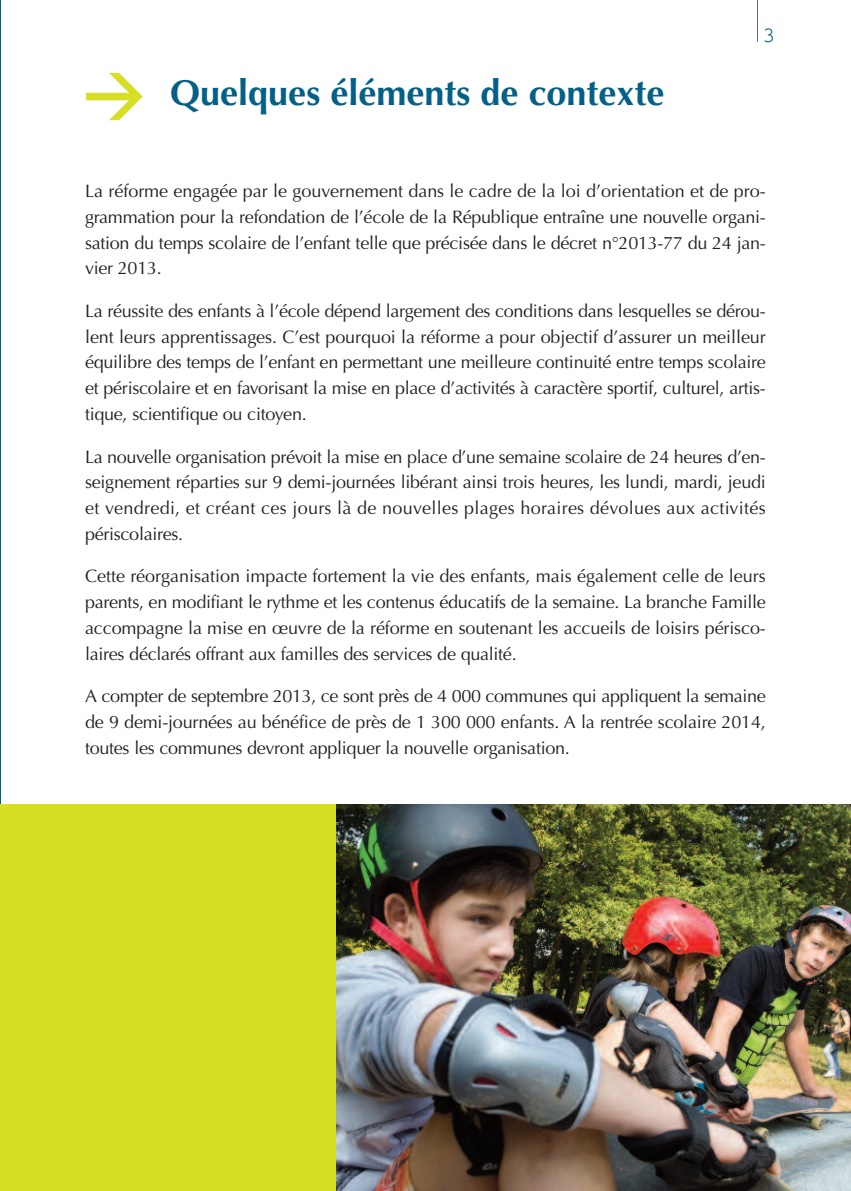
<style>
.page{position:relative;width:851px;height:1191px;background:#fff}
.page>*{position:absolute;margin:0;border:0;box-sizing:border-box;transform-origin:0 0}
.t1{font:700 61.2px "DIN";color:#d6df21}
.t2{font:700 36px "Optima";color:#046087}
.t3{font:22px "Courier";color:#046087}
.t4{font:18px/25.8px "Optima";letter-spacing:-.015em;color:#231f20;text-align:justify}
</style>
<div class="page">
<hr style="left:0;top:0;width:1px;height:807px;background:#046087">
<div style="left:0;top:804px;width:337px;height:387px;background:#d6df21"></div>
<img style="left:337px;top:804px;width:513px;height:387px">
<hr style="left:756px;top:0;width:1px;height:42px;background:#6c6d70">
<h1 class="t1" style="left:83px;top:57px;width:64px">&gt;</h1>
<h2 class="t2" style="left:170px;top:72px;width:496px">Quelques éléments de contexte</h2>
<p class="t3" style="left:762px;top:28px;width:15px">3</p>
<p class="t4" style="left:85px;top:178px;width:682px">La réforme engagée par le gouvernement dans le cadre de la loi d’orientation et de pro&shy;grammation pour la refondation de l’école de la République entraîne une nouvelle organi&shy;sation du temps scolaire de l’enfant telle que précisée dans le décret n°2013-77 du 24 jan&shy;vier 2013.</p>
<p class="t4" style="left:85px;top:298px;width:682px">La réussite des enfants à l’école dépend largement des conditions dans lesquelles se dérou&shy;lent leurs apprentissages. C’est pourquoi la réforme a pour objectif d’assurer un meilleur équilibre des temps de l’enfant en permettant une meilleure continuité entre temps scolaire et périscolaire et en favorisant la mise en place d’activités à caractère sportif, culturel, artis&shy;tique, scientifique ou citoyen.</p>
<p class="t4" style="left:85px;top:444px;width:682px">La nouvelle organisation prévoit la mise en place d’une semaine scolaire de 24 heures d’en&shy;seignement réparties sur 9 demi-journées libérant ainsi trois heures, les lundi, mardi, jeudi et vendredi, et créant ces jours là de nouvelles plages horaires dévolues aux activités périscolaires.</p>
<p class="t4" style="left:85px;top:563px;width:682px">Cette réorganisation impacte fortement la vie des enfants, mais également celle de leurs parents, en modifiant le rythme et les contenus éducatifs de la semaine. La branche Famille accompagne la mise en œuvre de la réforme en soutenant les accueils de loisirs périsco&shy;laires déclarés offrant aux familles des services de qualité.</p>
<p class="t4" style="left:85px;top:683px;width:682px">A compter de septembre 2013, ce sont près de 4 000 communes qui appliquent la semaine de 9 demi-journées au bénéfice de près de 1 300 000 enfants. A la rentrée scolaire 2014, toutes les communes devront appliquer la nouvelle organisation.</p>
</div>
